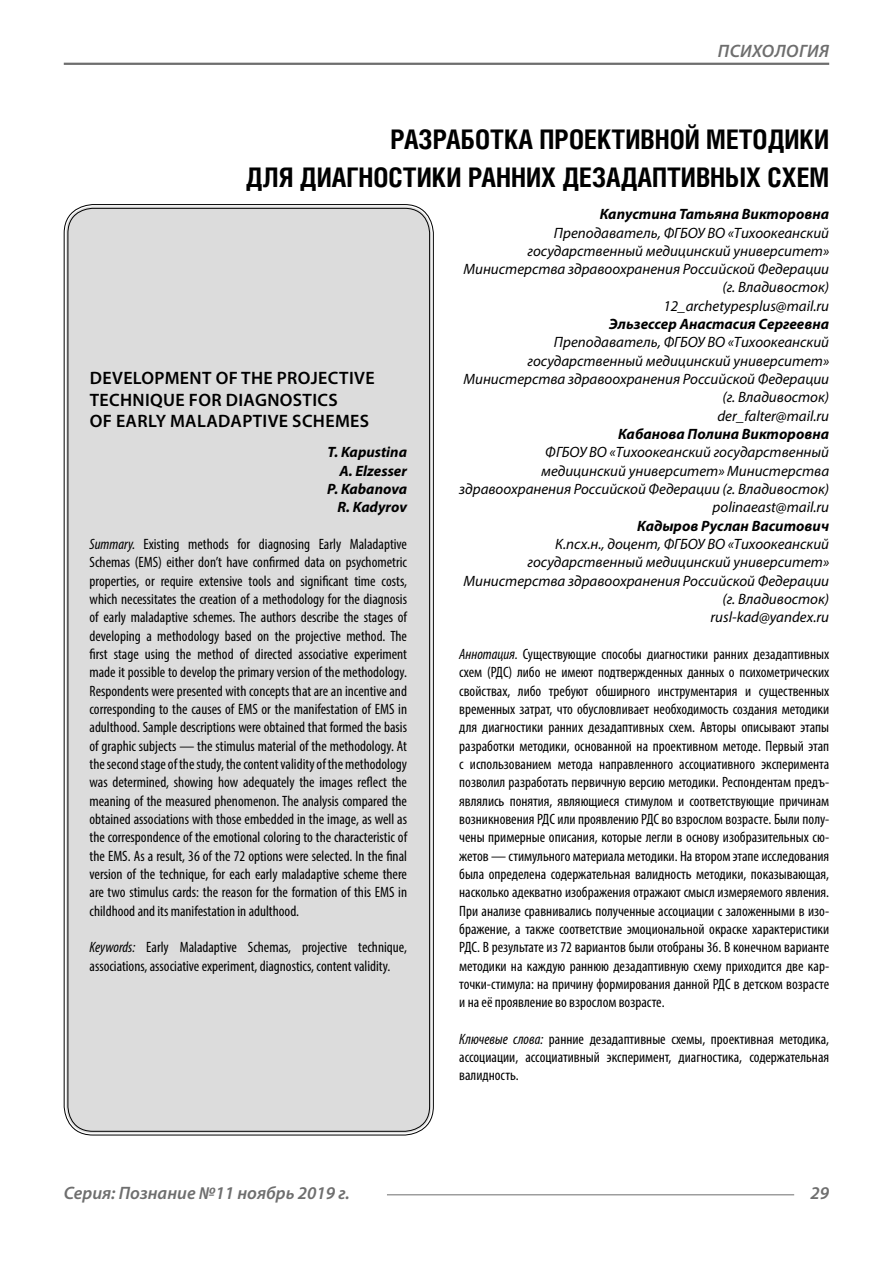
<style>
.page{position:relative;width:893px;height:1263px;background:#fff}
.page>*{position:absolute;margin:0;border:0;box-sizing:border-box;transform-origin:0 0}
.Header{font:700 27px/37.5px "Helios Cond C";color:#000;text-align:right}
.Header-eng{font:600 18px/21.6px "Myriad Pro";letter-spacing:.02em;color:#000}
.t1{font:italic 600 18px "Myriad Pro";color:#6e6e6e}
.Annotation-rus{font:condensed 15px/18.3px "Myriad Pro";color:#000;text-align:justify}
.Annotation-eng{font:condensed 15px/18.3px "Myriad Pro";color:#000;text-align:justify}
.Author-doc{font:italic 15px/18.3px "Myriad Pro";color:#000;text-align:right}
.Author{font:italic 700 15px "Myriad Pro";color:#000}
.Author-email{font:italic 15px "Myriad Pro";color:#000}
.Author-eng{font:italic 700 15px "Myriad Pro";color:#000}
.s1{font-style:italic}
</style>
<div class="page">
<div style="left:66px;top:206px;width:365px;height:927px;background:#dcdcdc;border-radius:27px"></div>
<hr style="left:64px;top:63px;width:765px;height:2px;background:#6e6e6e">
<hr style="left:387px;top:1194px;width:407px;height:1px;background:#6e6e6e">
<p class="t1" style="left:718px;top:39px;width:24px">Психология</p>
<p class="Header" style="left:246px;top:120px;width:585px">РАЗРАБОТКА ПРОЕКТИВНОЙ МЕТОДИКИ<br>ДЛЯ ДИАГНОСТИКИ РАННИХ ДЕЗАДАПТИВНЫХ СХЕМ</p>
<p class="Author" style="left:600px;top:204px;width:231px">Капустина Татьяна Викторовна</p>
<p class="Author-doc" style="left:463px;top:223px;width:367px">Преподаватель, ФГБОУ ВО «Тихоокеанский государственный медицинский университет» Министерства здравоохранения Российской Федерации (г. Владивосток)</p>
<p class="Author-email" style="left:663px;top:296px;width:167px">12_archetypesplus@mail.ru</p>
<p class="Author" style="left:609px;top:314px;width:221px">Эльзессер Анастасия Сергеевна</p>
<p class="Author-doc" style="left:463px;top:333px;width:367px">Преподаватель, ФГБОУ ВО «Тихоокеанский государственный медицинский университет» Министерства здравоохранения Российской Федерации (г. Владивосток)</p>
<p class="Author-email" style="left:717px;top:406px;width:113px">der_falter@mail.ru</p>
<p class="Author" style="left:618px;top:424px;width:213px">Кабанова Полина Викторовна</p>
<p class="Author-doc" style="left:459px;top:443px;width:371px">ФГБОУ ВО «Тихоокеанский государственный медицинский университет» Министерства здравоохранения Российской Федерации (г. Владивосток)</p>
<p class="Author-email" style="left:713px;top:498px;width:118px">polinaeast@mail.ru</p>
<p class="Author" style="left:637px;top:516px;width:193px">Кадыров Руслан Васитович</p>
<p class="Author-doc" style="left:463px;top:535px;width:367px">К.псх.н., доцент, ФГБОУ ВО «Тихоокеанский государственный медицинский университет» Министерства здравоохранения Российской Федерации (г. Владивосток)</p>
<p class="Author-email" style="left:710px;top:608px;width:120px">rusl-kad@yandex.ru</p>
<p class="Annotation-rus" style="left:459px;top:645px;width:371px"><span class="s1">Аннотация.</span> Существующие способы диагностики ранних дезадаптивных схем (РДС) либо не имеют подтвержденных данных о психометрических свойствах, либо требуют обширного инструментария и существенных временных затрат, что обусловливает необходимость создания методики для диагностики ранних дезадаптивных схем. Авторы описывают этапы разработки методики, основанной на проективном методе. Первый этап с использованием метода направленного ассоциативного эксперимента позволил разработать первичную версию методики. Респондентам предъ&shy;являлись понятия, являющиеся стимулом и соответствующие причинам возникновения РДС или проявлению РДС во взрослом возрасте. Были полу&shy;чены примерные описания, которые легли в основу изобразительных сю&shy;жетов — стимульного материала методики. На втором этапе исследования была определена содержательная валидность методики, показывающая, насколько адекватно изображения отражают смысл измеряемого явления.<br>При анализе сравнивались полученные ассоциации с заложенными в изо&shy;бражение, а также соответствие эмоциональной окраске характеристики РДС. В результате из 72 вариантов были отобраны 36. В конечном варианте методики на каждую раннюю дезадаптивную схему приходится две кар&shy;точки-стимула: на причину формирования данной РДС в детском возрасте и на её проявление во взрослом возрасте.</p>
<p class="Annotation-rus" style="left:459px;top:1029px;width:371px"><span class="s1">Ключевые слова:</span> ранние дезадаптивные схемы, проективная методика, ассоциации, ассоциативный эксперимент, диагностика, содержательная валидность.</p>
<p class="Header-eng" style="left:90px;top:367px;width:286px">DEVELOPMENT OF THE PROJECTIVE<br>TECHNIQUE FOR DIAGNOSTICS<br>OF EARLY MALADAPTIVE SCHEMES</p>
<p class="Author-eng" style="left:328px;top:443px;width:81px">T. Kapustina</p>
<p class="Author-eng" style="left:340px;top:461px;width:69px">A. Elzesser</p>
<p class="Author-eng" style="left:327px;top:479px;width:81px">P. Kabanova</p>
<p class="Author-eng" style="left:337px;top:498px;width:71px">R. Kadyrov</p>
<p class="Annotation-eng" style="left:90px;top:535px;width:319px"><span class="s1">Summary.</span> Existing methods for diagnosing Early Maladaptive Schemas (EMS) either don’t have confirmed data on psychometric properties, or require extensive tools and significant time costs, which necessitates the creation of a methodology for the diagnosis of early maladaptive schemes. The authors describe the stages of developing a methodology based on the projective method. The first stage using the method of directed associative experiment made it possible to develop the primary version of the methodology.<br>Respondents were presented with concepts that are an incentive and corresponding to the causes of EMS or the manifestation of EMS in adulthood. Sample descriptions were obtained that formed the basis of graphic subjects — the stimulus material of the methodology. At the second stage of the study, the content validity of the methodology was determined, showing how adequately the images reflect the meaning of the measured phenomenon. The analysis compared the obtained associations with those embedded in the image, as well as the correspondence of the emotional coloring to the characteristic of the EMS. As a result, 36 of the 72 options were selected. In the final version of the technique, for each early maladaptive scheme there are two stimulus cards: the reason for the formation of this EMS in childhood and its manifestation in adulthood.</p>
<p class="Annotation-eng" style="left:90px;top:938px;width:319px"><span class="s1">Keywords:</span> Early Maladaptive Schemas, projective technique, associations, associative experiment, diagnostics, content validity.</p>
<p class="t1" style="left:64px;top:1182px;width:288px">Серия: Познание №11 ноябрь 2019 г.</p>
<p class="t1" style="left:810px;top:1182px;width:20px">29</p>
</div>
